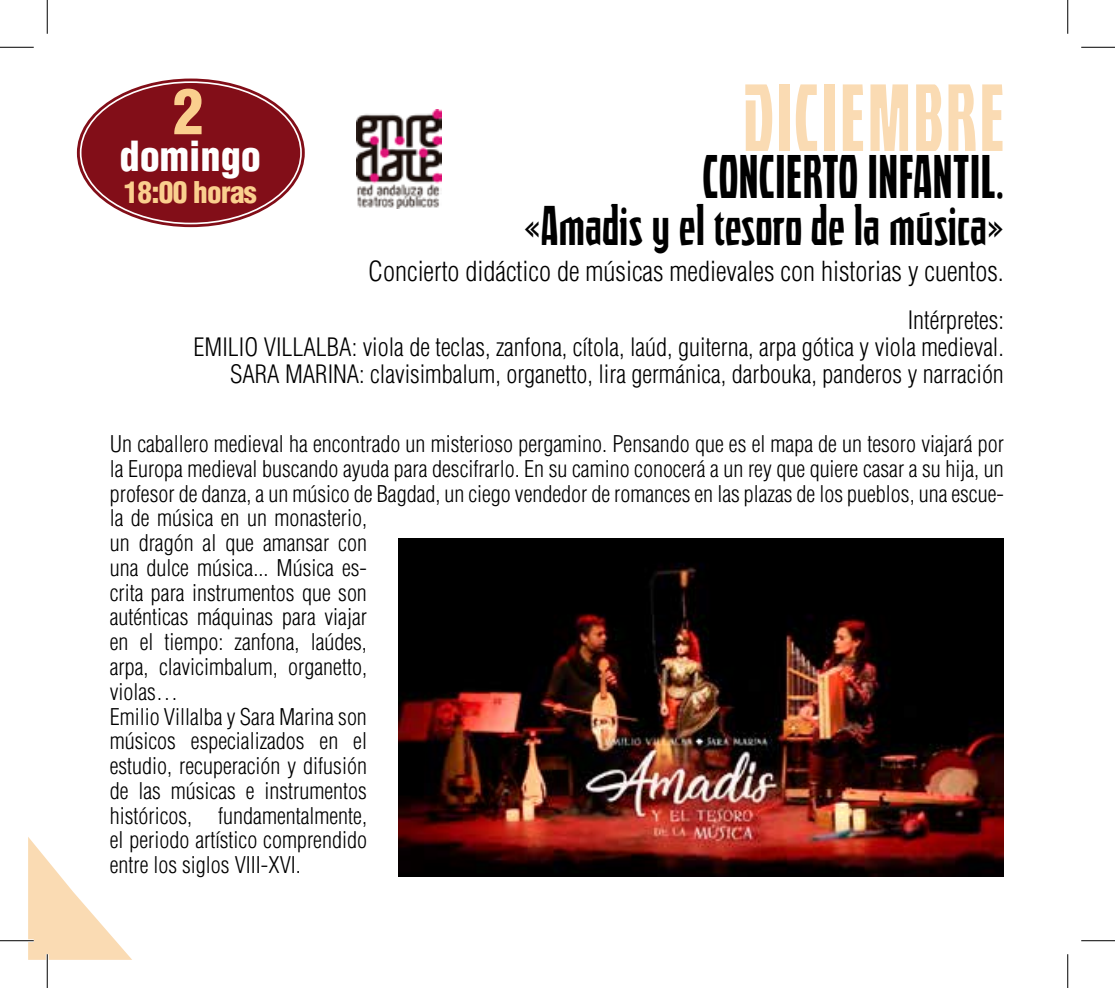
<style>
.page{position:relative;width:1115px;height:988px;background:#fff}
.page>*{position:absolute;margin:0;border:0;box-sizing:border-box;transform-origin:0 0}
.t1{font:76.5px "Quasix";letter-spacing:.05em;color:#fadbb3}
.t2{font:900 condensed 60.75px "Helvetica LT Std";color:#facf8e}
.t3{font:49.5px "Quasix";letter-spacing:.025em;color:#000}
.t4{font:45px "Quasix";letter-spacing:.025em;color:#000}
.t5{font:900 condensed 40.5px "Helvetica LT Std";color:#fff}
.t6{font:900 condensed 29.25px "Helvetica LT Std";letter-spacing:-.025em;color:#facf8e}
.t7{font:300 condensed 27px "Helvetica LT Std";color:#000}
.t8{font:300 condensed 24.75px/27px "Helvetica LT Std";color:#000;text-align:right}
.t9{font:300 condensed 22.5px/24.8px "Helvetica LT Std";color:#000}
.s1{font-size:45px}
</style>
<div class="page">
<svg style="left:28px;top:837px;width:104px;height:122px"></svg>
<div style="left:77px;top:79px;width:228px;height:148px;background:#820e18;border-radius:50%"></div>
<img style="left:356px;top:109px;width:86px;height:100px">
<img style="left:399px;top:538px;width:605px;height:338px">
<hr style="left:0;top:939px;width:34px;height:3px;background:#fff">
<hr style="left:46px;top:954px;width:3px;height:33px;background:#fff">
<hr style="left:0;top:47px;width:34px;height:1px;background:#000">
<hr style="left:1081px;top:47px;width:34px;height:1px;background:#000">
<hr style="left:0;top:940px;width:34px;height:1px;background:#000">
<hr style="left:1081px;top:940px;width:34px;height:1px;background:#000">
<hr style="left:47px;top:0;width:1px;height:34px;background:#000">
<hr style="left:47px;top:954px;width:1px;height:33px;background:#000">
<hr style="left:1067px;top:0;width:1px;height:34px;background:#000">
<hr style="left:1067px;top:954px;width:1px;height:33px;background:#000">
<h2 class="t2" style="left:173px;top:73px;width:32px">2</h2>
<h3 class="t5" style="left:119px;top:131px;width:143px">domingo</h3>
<h3 class="t6" style="left:124px;top:174px;width:135px">18:00 horas</h3>
<h1 class="t1" style="left:743px;top:74px;width:262px">DICIEMBRE</h1>
<h3 class="t3" style="left:703px;top:148px;width:302px">CONCIERTO INFANTIL<span class="s1">.</span></h3>
<h3 class="t4" style="left:524px;top:200px;width:482px">«Amadis y el tesoro de la música»</h3>
<p class="t7" style="left:368px;top:254px;width:637px">Concierto didáctico de músicas medievales con historias y cuentos.</p>
<p class="t8" style="left:194px;top:306px;width:812px">Intérpretes:<br>EMILIO VILLALBA: viola de teclas, zanfona, cítola, laúd, guiterna, arpa gótica y viola medieval.<br>SARA MARINA: clavisimbalum, organetto, lira germánica, darbouka, panderos y narración</p>
<p class="t9" style="left:110px;top:431px;width:896px">Un caballero medieval ha encontrado un misterioso pergamino. Pensando que es el mapa de un tesoro viajará por la Europa medieval buscando ayuda para descifrarlo. En su camino conocerá a un rey que quiere casar a su hija, un profesor de danza, a un músico de Bagdad, un ciego vendedor de romances en las plazas de los pueblos, una escue&shy;la de música en un monasterio,<br>un dragón al que amansar con<br>una dulce música... Música es-<br>crita para instrumentos que son<br>auténticas máquinas para viajar<br>en el tiempo: zanfona, laúdes,<br>arpa, clavicimbalum, organetto,<br>violas…<br>Emilio Villalba y Sara Marina son<br>músicos especializados en el<br>estudio, recuperación y difusión<br>de las músicas e instrumentos<br>históricos, fundamentalmente,<br>el periodo artístico comprendido<br>entre los siglos VIII-XVI.</p>
</div>
